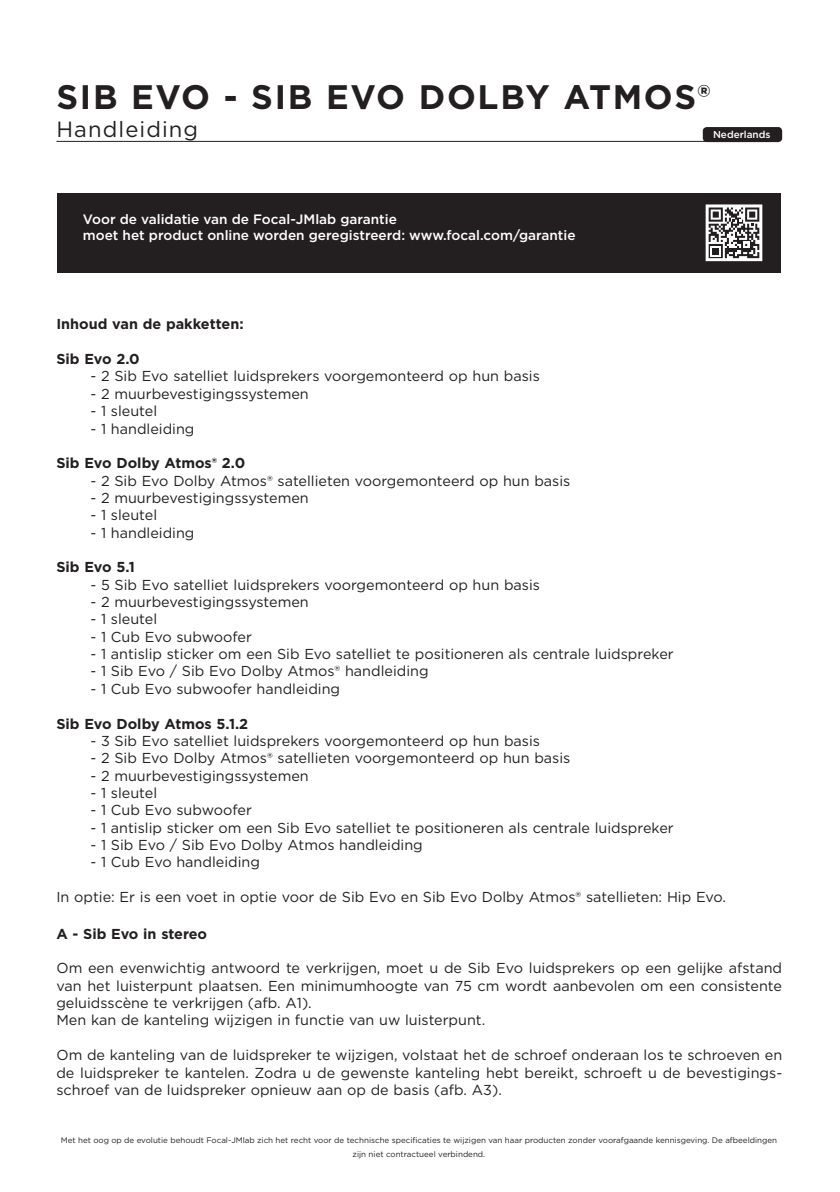
<style>
.page{position:relative;width:840px;height:1192px;background:#fff}
.page>*{position:absolute;margin:0;border:0;box-sizing:border-box;transform-origin:0 0}
.t1{font:700 34px "Gotham";letter-spacing:.05em;color:#231f20}
.t2{font:22px "Gotham";letter-spacing:.05em;color:#231f20}
.t3{font:14.4px/17.4px "Gotham";color:#231f20}
.t4{font:700 14.4px "Gotham";color:#231f20}
.t5{font:500 13.6px/16.4px "Gotham";color:#fff}
.t6{font:500 10px "Gotham";color:#fff}
.t7{font:8px/14.4px "Gotham";color:#231f20;text-align:center}
</style>
<div class="page">
<hr style="left:56px;top:141px;width:719px;height:1px;background:#231f20">
<div style="left:57px;top:193px;width:724px;height:79px;background:#231f20"></div>
<div style="left:703px;top:127px;width:79px;height:15px;background:#231f20;border-radius:4px"></div>
<svg style="left:709px;top:207px;width:50px;height:51px"></svg>
<div style="left:706px;top:204px;width:56px;height:57px;border:2px solid #fff"></div>
<h1 class="t1" style="left:56px;top:75px;width:655px">Sib Evo - Sib Evo Dolby Atmos®</h1>
<h2 class="t2" style="left:56px;top:115px;width:143px">Handleiding</h2>
<p class="t6" style="left:713px;top:128px;width:59px">Nederlands</p>
<p class="t5" style="left:83px;top:211px;width:494px">Voor de validatie van de Focal-JMlab garantie<br>moet het product online worden geregistreerd: www.focal.com/garantie</p>
<p class="t4" style="left:56px;top:315px;width:189px">I nhoud van de pakketten:</p>
<p class="t4" style="left:56px;top:349px;width:85px">Sib Evo 2.0</p>
<p class="t3" style="left:90px;top:367px;width:451px">- 2 Sib Evo satelliet luidsprekers voorgemonteerd op hun basis</p>
<p class="t3" style="left:90px;top:385px;width:220px">- 2 muurbevestigingssystemen</p>
<p class="t3" style="left:90px;top:402px;width:68px">- 1 sleutel</p>
<p class="t3" style="left:90px;top:419px;width:106px">- 1 handleiding</p>
<p class="t4" style="left:56px;top:454px;width:190px">Sib Evo Dolby Atmos® 2.0</p>
<p class="t3" style="left:90px;top:471px;width:481px">- 2 Sib Evo Dolby Atmos® satellieten voorgemonteerd op hun basis</p>
<p class="t3" style="left:90px;top:489px;width:220px">- 2 muurbevestigingssystemen</p>
<p class="t3" style="left:90px;top:506px;width:68px">- 1 sleutel</p>
<p class="t3" style="left:90px;top:523px;width:106px">- 1 handleiding</p>
<p class="t4" style="left:56px;top:558px;width:80px">Sib Evo 5.1</p>
<p class="t3" style="left:90px;top:576px;width:451px">- 5 Sib Evo satelliet luidsprekers voorgemonteerd op hun basis</p>
<p class="t3" style="left:90px;top:593px;width:220px">- 2 muurbevestigingssystemen</p>
<p class="t3" style="left:90px;top:610px;width:68px">- 1 sleutel</p>
<p class="t3" style="left:90px;top:628px;width:163px">- 1 Cub Evo subwoofer</p>
<p class="t3" style="left:90px;top:645px;width:585px">- 1 antislip sticker om een Sib Evo satelliet te positioneren als centrale luidspreker</p>
<p class="t3" style="left:90px;top:662px;width:340px">- 1 Sib Evo / Sib Evo Dolby Atmos® handleiding</p>
<p class="t3" style="left:90px;top:680px;width:251px">- 1 Cub Evo subwoofer handleiding</p>
<p class="t4" style="left:56px;top:714px;width:193px">Sib Evo Dolby Atmos 5.1.2</p>
<p class="t3" style="left:90px;top:732px;width:451px">- 3 Sib Evo satelliet luidsprekers voorgemonteerd op hun basis</p>
<p class="t3" style="left:90px;top:749px;width:481px">- 2 Sib Evo Dolby Atmos® satellieten voorgemonteerd op hun basis</p>
<p class="t3" style="left:90px;top:766px;width:220px">- 2 muurbevestigingssystemen</p>
<p class="t3" style="left:90px;top:784px;width:68px">- 1 sleutel</p>
<p class="t3" style="left:90px;top:801px;width:163px">- 1 Cub Evo subwoofer</p>
<p class="t3" style="left:90px;top:818px;width:585px">- 1 antislip sticker om een Sib Evo satelliet te positioneren als centrale luidspreker</p>
<p class="t3" style="left:90px;top:836px;width:334px">- 1 Sib Evo / Sib Evo Dolby Atmos handleiding</p>
<p class="t3" style="left:90px;top:853px;width:171px">- 1 Cub Evo handleiding</p>
<p class="t3" style="left:56px;top:888px;width:671px">In optie: Er is een voet in optie voor de Sib Evo en Sib Evo Dolby Atmos® satellieten: Hip Evo.</p>
<p class="t4" style="left:56px;top:924px;width:152px">A - Sib Evo in stereo</p>
<p class="t3" style="left:56px;top:959px;width:727px">Om een evenwichtig antwoord te verkrijgen, moet u de Sib Evo luidsprekers op een gelijke afstand van het luisterpunt plaatsen. Een minimumhoogte van 75 cm wordt aanbevolen om een consistente geluidsscène te verkrijgen (afb. A1).<br>Men kan de kanteling wijzigen in functie van uw luisterpunt.</p>
<p class="t3" style="left:56px;top:1046px;width:727px">Om de kanteling van de luidspreker te wijzigen, volstaat het de schroef onderaan los te schroeven en de luidspreker te kantelen. Zodra u de gewenste kanteling hebt bereikt, schroeft u de bevestigings&shy;schroef van de luidspreker opnieuw aan op de basis (afb. A3).</p>
<p class="t7" style="left:61px;top:1133px;width:718px">Met het oog op de evolutie behoudt Focal-JMlab zich het recht voor de technische specificaties te wijzigen van haar producten zonder voorafgaande kennisgeving. De afbeeldingen zijn niet contractueel verbindend.</p>
</div>
